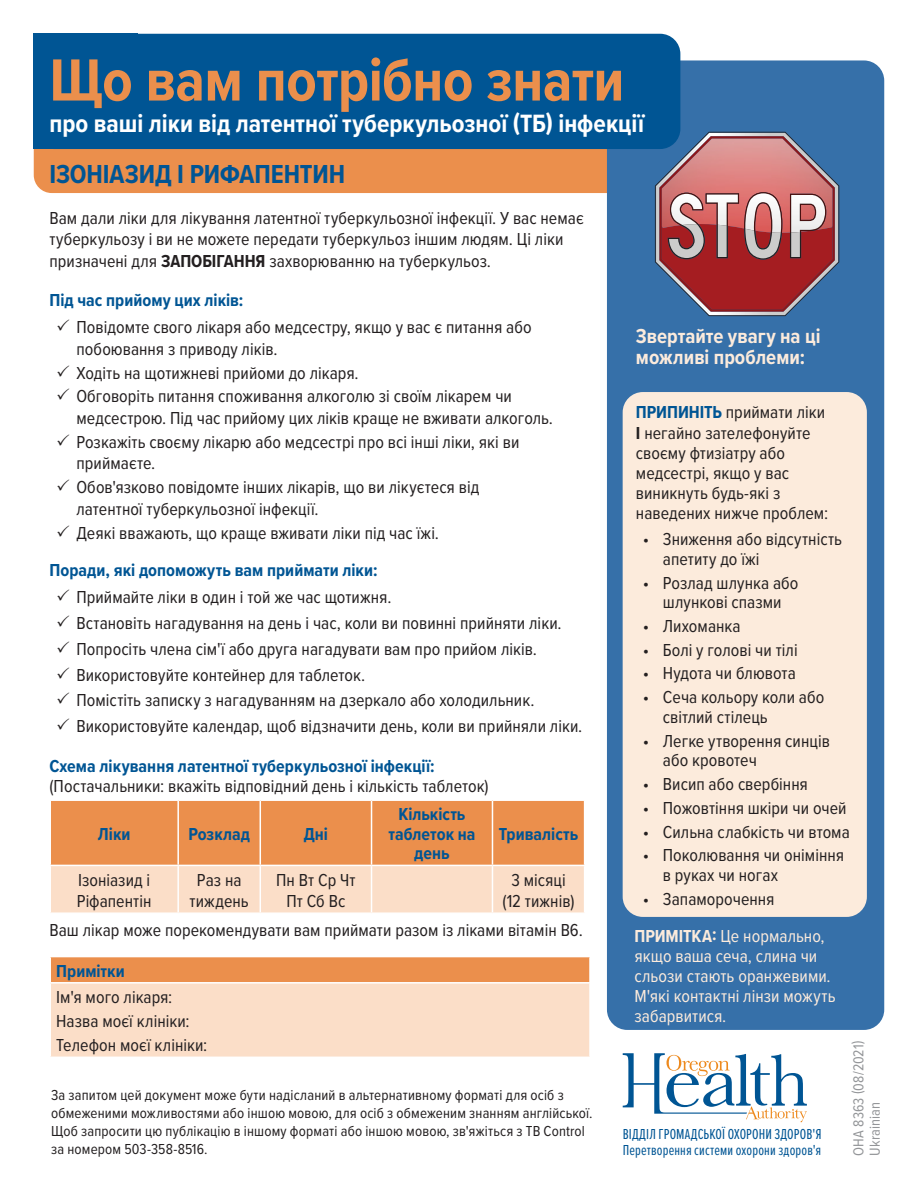
<style>
.page{position:relative;width:918px;height:1188px;background:#fff}
.page>*{position:absolute;margin:0;border:0;box-sizing:border-box;transform-origin:0 0}
.t1{font:700 61.65px "Proxima Nova Cond";letter-spacing:-.005em;color:#eb8f4c}
.t2{font:700 27px "Proxima Nova Cond";letter-spacing:-.005em;color:#005594}
.t3{font:700 25.95px "Proxima Nova Cond";color:#fff}
.t4{font:700 21px/21px "Proxima Nova Cond";color:#fcebdc}
.t5{font:18px/21.6px "Proxima Nova Cond";letter-spacing:.005em;color:#231f20}
.t6{font:18px/20.1px "Proxima Nova Cond";letter-spacing:.005em;color:#fcebdc}
.t7{font:700 18px/19.5px "Proxima Nova Cond";color:#005594;text-align:center}
.t8{font:15px/18px "Proxima Nova Cond";letter-spacing:.01em;color:#231f20}
.t9{font:15px/16.4px "Proxima Nova Ex Cn";letter-spacing:.01em;color:#005594}
.t10{font:15px/16.5px "Proxima Nova Cond";letter-spacing:.005em;color:#939598}
.s1{font-weight:700}
.s2{font-weight:700;color:#005594}
.s3{font-weight:700;color:#fcebdc}
.s4{color:#fcebdc}
</style>
<div class="page">
<div style="left:34px;top:126px;width:642px;height:67px;background:#eb8f4c;border-radius:18px"></div>
<div style="left:607px;top:60px;width:277px;height:970px;background:#3670a9;border-radius:20px"></div>
<div style="left:34px;top:34px;width:646px;height:115px;background:#005594;border-radius:20px"></div>
<div style="left:623px;top:392px;width:244px;height:525px;background:#fcebdc;border-radius:20px"></div>
<svg style="left:51px;top:801px;width:533px;height:111px;background:#f1b080"></svg>
<hr style="left:177px;top:801px;width:2px;height:64px;background:#fff">
<hr style="left:260px;top:801px;width:1px;height:64px;background:#fff">
<hr style="left:371px;top:801px;width:1px;height:64px;background:#fff">
<hr style="left:492px;top:801px;width:1px;height:64px;background:#fff">
<hr style="left:50px;top:865px;width:128px;height:1px;background:#fff">
<hr style="left:178px;top:865px;width:82px;height:1px;background:#fff">
<hr style="left:177px;top:866px;width:2px;height:46px;background:#fff">
<hr style="left:260px;top:865px;width:112px;height:1px;background:#fff">
<hr style="left:260px;top:866px;width:1px;height:46px;background:#fff">
<hr style="left:372px;top:865px;width:120px;height:1px;background:#fff">
<hr style="left:371px;top:866px;width:1px;height:46px;background:#fff">
<hr style="left:492px;top:865px;width:93px;height:1px;background:#fff">
<hr style="left:492px;top:866px;width:1px;height:46px;background:#fff">
<div style="left:50px;top:957px;width:540px;height:26px;background:#eb8f4c"></div>
<div style="left:50px;top:983px;width:540px;height:74px;background:#fbdec8"></div>
<svg style="left:50px;top:957px;width:1px;height:25px"></svg>
<hr style="left:589px;top:957px;width:2px;height:25px;background:#fff">
<hr style="left:50px;top:982px;width:541px;height:2px;background:#fff">
<hr style="left:50px;top:984px;width:1px;height:73px;background:#fff">
<hr style="left:589px;top:984px;width:2px;height:73px;background:#fff">
<svg style="left:655px;top:132px;width:184px;height:184px"></svg>
<img style="left:707px;top:195px;width:31px;height:31px">
<svg style="left:623px;top:1053px;width:184px;height:69px"></svg>
<h1 class="t1" style="left:50px;top:35px;width:576px">Що вам потрібно знати</h1>
<h3 class="t3" style="left:50px;top:104px;width:596px">про ваші ліки від латентної туберкульозної (ТБ) інфекції</h3>
<h2 class="t2" style="left:50px;top:154px;width:297px">ІЗОНІАЗИД І РИФАПЕНТИН</h2>
<p class="t5" style="left:50px;top:206px;width:536px">Вам дали ліки для лікування латентної туберкульозної інфекції. У вас немає туберкульозу і ви не можете передати туберкульоз іншим людям. Ці ліки призначені для <span class="s1">ЗАПОБІГАННЯ</span> захворюванню на туберкульоз.</p>
<p class="t7" style="left:50px;top:290px;width:195px">Під час прийому цих ліків:</p>
<p class="t5" style="left:76px;top:316px;width:457px;text-indent:-20px">✓ Повідомте свого лікаря або медсестру, якщо у вас є питання або побоювання з приводу ліків.</p>
<p class="t5" style="left:56px;top:361px;width:304px">✓ Ходіть на щотижневі прийоми до лікаря.</p>
<p class="t5" style="left:76px;top:385px;width:478px;text-indent:-20px">✓ Обговоріть питання споживання алкоголю зі своїм лікарем чи медсестрою. Під час прийому цих ліків краще не вживати алкоголь.</p>
<p class="t5" style="left:76px;top:430px;width:444px;text-indent:-20px">✓ Розкажіть своєму лікарю або медсестрі про всі інші ліки, які ви приймаєте.</p>
<p class="t5" style="left:76px;top:476px;width:404px;text-indent:-20px">✓ Обов'язково повідомте інших лікарів, що ви лікуєтеся від латентної туберкульозної інфекції.</p>
<p class="t5" style="left:50px;top:513px;width:391px;line-height:37.2px;text-indent:7px">✓ Деякі вважають, що краще вживати ліки під час їжі.<br><span class="s2">Поради, які допоможуть вам приймати ліки:</span></p>
<p class="t5" style="left:56px;top:585px;width:337px">✓ Приймайте ліки в один і той же час щотижня.</p>
<p class="t5" style="left:56px;top:611px;width:507px">✓ Встановіть нагадування на день і час, коли ви повинні прийняти ліки.</p>
<p class="t5" style="left:56px;top:637px;width:482px">✓ Попросіть члена сім'ї або друга нагадувати вам про прийом ліків.</p>
<p class="t5" style="left:56px;top:663px;width:311px">✓ Використовуйте контейнер для таблеток.</p>
<p class="t5" style="left:56px;top:689px;width:480px">✓ Помістіть записку з нагадуванням на дзеркало або холодильник.</p>
<p class="t5" style="left:50px;top:706px;width:534px;line-height:39.5px;text-indent:7px">✓ Використовуйте календар, щоб відзначити день, коли ви прийняли ліки.<br><span class="s2">Схема лікування латентної туберкульозної інфекції:</span></p>
<p class="t5" style="left:50px;top:774px;width:441px">(Постачальники: вкажіть відповідний день і кількість таблеток)</p>
<p class="t7" style="left:98px;top:824px;width:34px">Ліки</p>
<p class="t7" style="left:188px;top:824px;width:63px">Розклад</p>
<p class="t7" style="left:304px;top:824px;width:26px">Дні</p>
<p class="t7" style="left:388px;top:804px;width:89px">Кількість таблеток на день</p>
<p class="t7" style="left:499px;top:824px;width:81px">Тривалість</p>
<p class="t5" style="left:77px;top:868px;width:76px">Ізоніазид і<br>Ріфапентін</p>
<p class="t5" style="left:190px;top:868px;width:61px;text-align:center">Раз на тиждень</p>
<p class="t5" style="left:276px;top:868px;width:81px;text-align:center">Пн Вт Ср Чт<br>Пт Сб Вс</p>
<p class="t5" style="left:503px;top:868px;width:73px;text-align:center">3 місяці (12 тижнів)</p>
<p class="t5" style="left:50px;top:919px;width:535px">Ваш лікар може порекомендувати вам приймати разом із ліками вітамін B6.</p>
<p class="t7" style="left:56px;top:961px;width:70px">Примітки</p>
<p class="t5" style="left:56px;top:984px;width:153px;line-height:23.7px">Ім'я мого лікаря:<br>Назва моєї клініки:<br>Телефон моєї клініки:</p>
<p class="t8" style="left:51px;top:1085px;width:543px">За запитом цей документ може бути надісланий в альтернативному форматі для осіб з обмеженими можливостями або іншою мовою, для осіб з обмеженим знанням англійської.<br>Щоб запросити цю публікацію в іншому форматі або іншою мовою, зв'яжіться з TB Control за номером 503-358-8516.</p>
<p class="t4" style="left:636px;top:325px;width:186px">Звертайте увагу на ці можливі проблеми:</p>
<p class="t5" style="left:636px;top:402px;width:194px;line-height:20.1px"><span class="s2">ПРИПИНІТЬ</span> приймати ліки<br><span class="s1">І</span> негайно зателефонуйте своєму фтизіатру або медсестрі, якщо у вас виникнуть будь-які з наведених нижче проблем:</p>
<p class="t5" style="left:663px;top:529px;width:181px;line-height:19.5px;text-indent:-20px">• Зниження або відсутність апетиту до їжі</p>
<p class="t5" style="left:643px;top:572px;width:157px;line-height:19.5px;text-align:center">• Розлад шлунка або шлункові спазми</p>
<p class="t5" style="left:643px;top:614px;width:99px">• Лихоманка</p>
<p class="t5" style="left:643px;top:638px;width:157px">• Болі у голові чи тілі</p>
<p class="t5" style="left:643px;top:662px;width:155px">• Нудота чи блювота</p>
<p class="t5" style="left:663px;top:687px;width:163px;line-height:19.5px;text-indent:-20px">• Сеча кольору коли або світлий стілець</p>
<p class="t5" style="left:663px;top:730px;width:168px;line-height:19.5px;text-indent:-20px">• Легке утворення синців або кровотеч</p>
<p class="t5" style="left:643px;top:772px;width:167px">• Висип або свербіння</p>
<p class="t5" style="left:643px;top:796px;width:205px">• Пожовтіння шкіри чи очей</p>
<p class="t5" style="left:643px;top:820px;width:209px">• Сильна слабкість чи втома</p>
<p class="t5" style="left:663px;top:845px;width:183px;line-height:19.5px;text-indent:-20px">• Поколювання чи оніміння в руках чи ногах</p>
<p class="t5" style="left:634px;top:879px;width:192px;line-height:37px;text-indent:8px">• Запаморочення<br><span class="s3">ПРИМІТКА:</span> <span class="s4">Це нормально,</span></p>
<p class="t6" style="left:634px;top:945px;width:203px">якщо ваша сеча, слина чи сльози стають оранжевими.<br>М'які контактні лінзи можуть забарвитися.</p>
<p class="t9" style="left:623px;top:1125px;width:200px">ВІДДІЛ ГРОМАДСЬКОЇ ОХОРОНИ ЗДОРОВ'Я<br>Перетворення системи охорони здоров'я</p>
<p class="t10" style="left:850px;top:1156px;width:116px;rotate:-90deg">OHA 8363 (08/2021)<br>Ukrainian</p>
</div>
